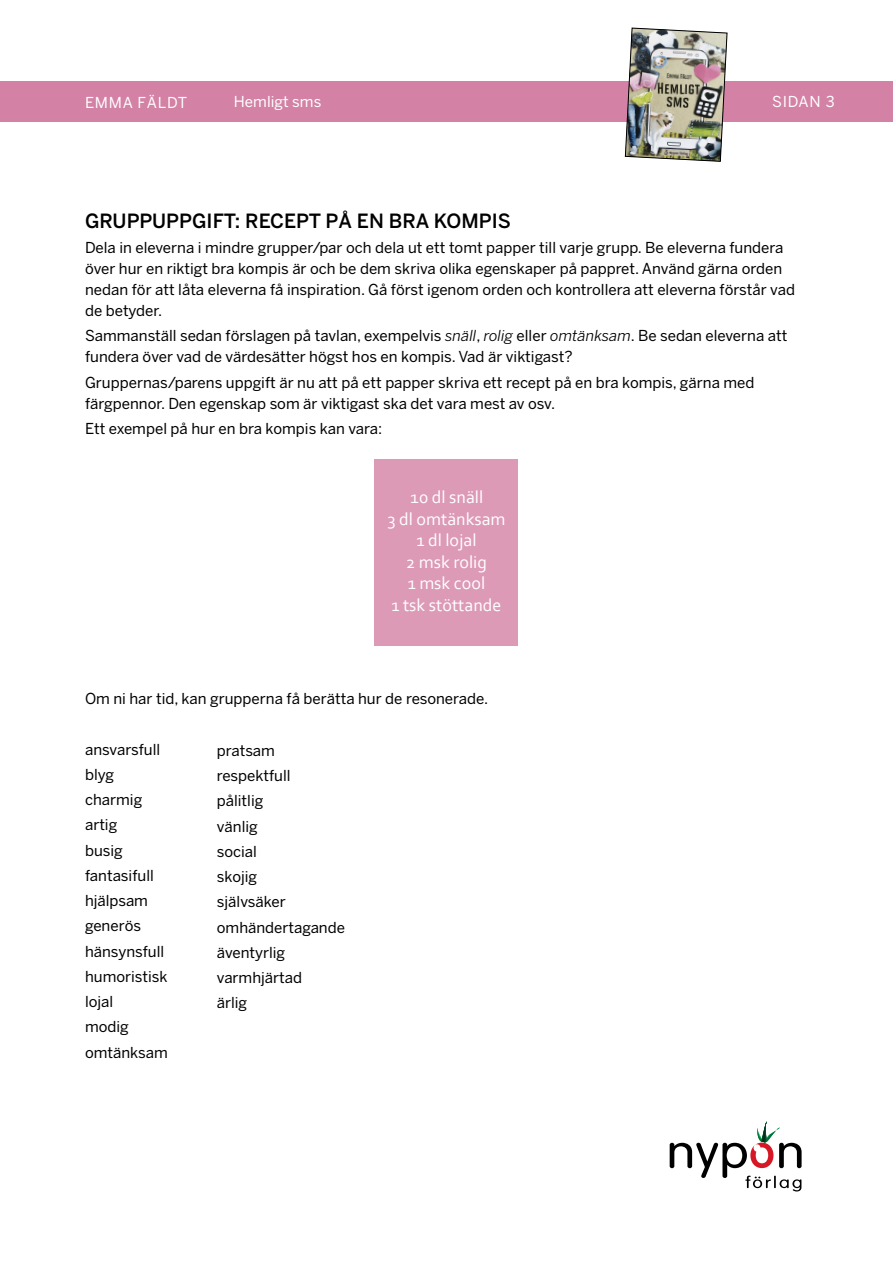
<style>
.page{position:relative;width:893px;height:1263px;background:#fff}
.page>*{position:absolute;margin:0;border:0;box-sizing:border-box;transform-origin:0 0}
.t1{font:500 19.5px "Benton Sans";color:#000}
.t2{font:18px/21.6px "Corbel";color:#fff;text-align:center}
.t3{font:15px/25.2px "Benton Sans";color:#000}
.t4{font:15px "Benton Sans";letter-spacing:.01em;color:#fff}
.t5{font:15px "Benton Sans";letter-spacing:.05em;color:#fff}
.s1{font-style:italic}
</style>
<div class="page">
<div style="left:0;top:81px;width:893px;height:40px;background:#d381a5"></div>
<svg style="left:670px;top:1121px;width:132px;height:70px"></svg>
<img style="left:625px;top:28px;width:103px;height:134px">
<div style="left:375px;top:460px;width:143px;height:186px;background:#dc9ab7"></div>
<p class="t5" style="left:85px;top:94px;width:104px">EMMA FÄLDT</p>
<p class="t4" style="left:234px;top:93px;width:89px">Hemligt sms</p>
<p class="t4" style="left:772px;top:93px;width:64px">SIDAN 3</p>
<h1 class="t1" style="left:85px;top:210px;width:427px">GRUPPUPPGIFT: RECEPT PÅ EN BRA KOMPIS</h1>
<p class="t3" style="left:85px;top:238px;width:711px;line-height:21px">Dela in eleverna i mindre grupper/par och dela ut ett tomt papper till varje grupp. Be eleverna fundera över hur en riktigt bra kompis är och be dem skriva olika egenskaper på pappret. Använd gärna orden nedan för att låta eleverna få inspiration. Gå först igenom orden och kontrollera att eleverna förstår vad de betyder.</p>
<p class="t3" style="left:85px;top:326px;width:704px;line-height:21px">Sammanställ sedan förslagen på tavlan, exempelvis <span class="s1">snäll</span>, <span class="s1">rolig</span> eller <span class="s1">omtänksam</span>. Be sedan eleverna att fundera över vad de värdesätter högst hos en kompis. Vad är viktigast?</p>
<p class="t3" style="left:85px;top:372px;width:671px;line-height:21px">Gruppernas/parens uppgift är nu att på ett papper skriva ett recept på en bra kompis, gärna med färgpennor. Den egenskap som är viktigast ska det vara mest av osv.</p>
<p class="t3" style="left:85px;top:416px;width:299px">Ett exempel på hur en bra kompis kan vara:</p>
<p class="t2" style="left:387px;top:486px;width:120px">10 dl snäll<br>3 dl omtänksam<br>1 dl lojal<br>2 msk rolig<br>1 msk cool<br>1 tsk stöttande</p>
<p class="t3" style="left:85px;top:686px;width:405px">Om ni har tid, kan grupperna få berätta hur de resonerade.</p>
<p class="t3" style="left:85px;top:737px;width:84px">ansvarsfull blyg charmig artig<br>busig fantasifull hjälpsam generös hänsynsfull humoristisk lojal<br>modig omtänksam</p>
<p class="t3" style="left:217px;top:738px;width:130px">pratsam respektfull<br>pålitlig<br>vänlig<br>social<br>skojig<br>självsäker omhändertagande äventyrlig varmhjärtad<br>ärlig</p>
</div>
